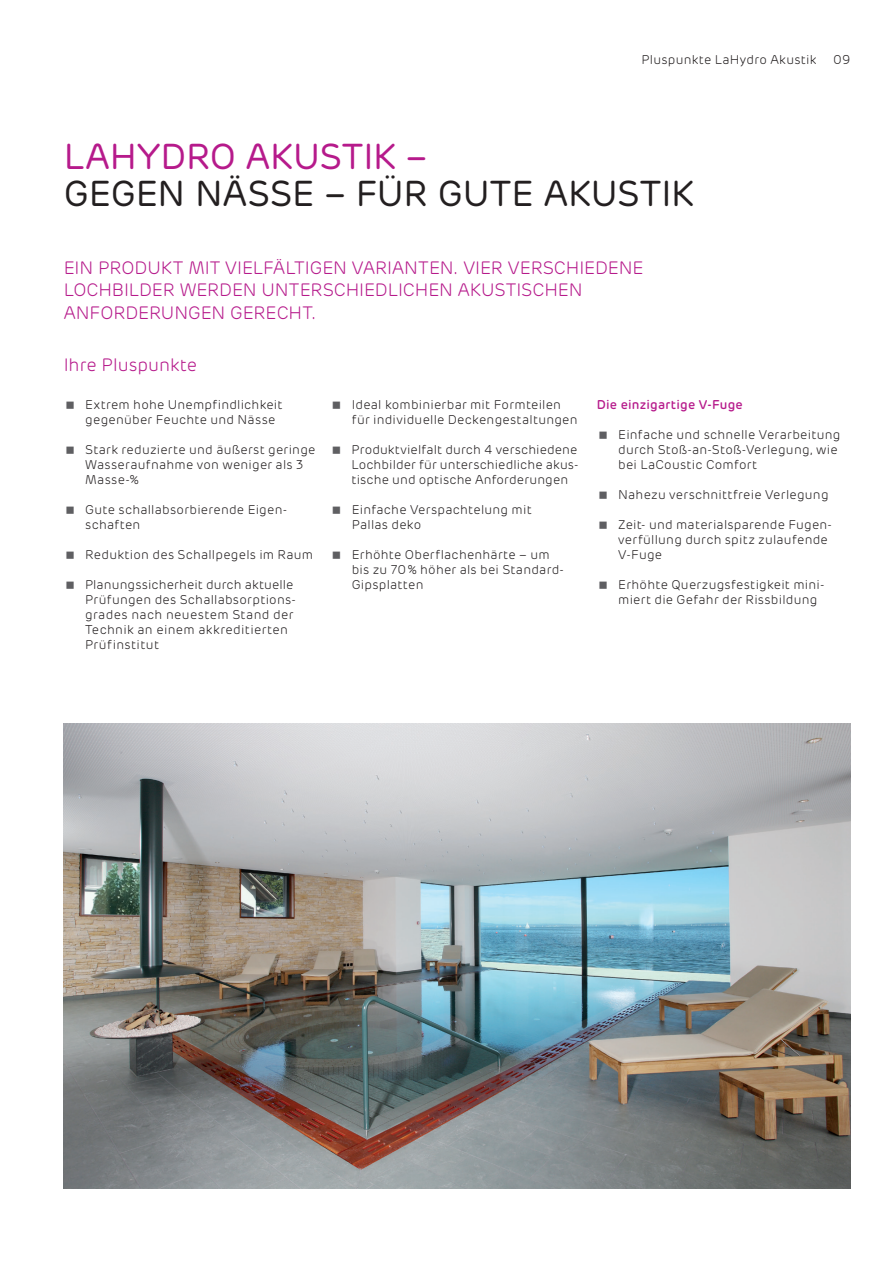
<style>
.page{position:relative;width:893px;height:1263px;background:#fff}
.page>*{position:absolute;margin:0;border:0;box-sizing:border-box;transform-origin:0 0}
.t1{font:36px "Rubrik";letter-spacing:-.005em;color:#231f20}
.t2{font:36px "Rubrik";color:#b61a8b}
.t3{font:300 18px/22.5px "Rubrik";letter-spacing:-.005em;color:#b61a8b}
.t4{font:300 12.75px/15px "Rubrik";letter-spacing:.015em;color:#231f20}
.t5{font:500 12.75px "Rubrik";letter-spacing:.015em;color:#b61a8b}
</style>
<div class="page">
<img style="left:64px;top:724px;width:786px;height:465px">
<p class="t4" style="left:642px;top:52px;width:176px">Pluspunkte LaHydro Akustik</p>
<p class="t4" style="left:833px;top:52px;width:19px">09</p>
<h1 class="t2" style="left:64px;top:135px;width:365px">LAHYDRO AKUSTIK –</h1>
<h1 class="t1" style="left:64px;top:172px;width:632px">GEGEN NÄSSE – FÜR GUTE AKUSTIK</h1>
<h2 class="t3" style="left:64px;top:257px;width:581px">EIN PRODUKT MIT VIELFÄLTIGEN VARIANTEN. VIER VERSCHIEDENE<br>LOCHBILDER WERDEN UNTERSCHIEDLICHEN AKUSTISCHEN<br>ANFORDERUNGEN GERECHT.</h2>
<h2 class="t3" style="left:64px;top:354px;width:135px">Ihre Pluspunkte</h2>
<p class="t4" style="left:85px;top:397px;width:199px">Extrem hohe Unempfindlichkeit gegenüber Feuchte und Nässe</p>
<p class="t4" style="left:85px;top:442px;width:232px">Stark reduzierte und äußerst geringe<br>Wasseraufnahme von weniger als 3<br>Masse-%</p>
<p class="t4" style="left:85px;top:502px;width:203px">Gute schallabsorbierende Eigen&shy;schaften</p>
<p class="t4" style="left:85px;top:547px;width:229px">Reduktion des Schallpegels im Raum</p>
<p class="t4" style="left:85px;top:577px;width:212px">Planungssicherheit durch aktuelle<br>Prüfungen des Schallabsorptions&shy;grades nach neuestem Stand der<br>Technik an einem akkreditierten<br>Prüfinstitut</p>
<p class="t4" style="left:352px;top:397px;width:227px">Ideal kombinierbar mit Formteilen für individuelle Deckengestaltungen</p>
<p class="t4" style="left:352px;top:442px;width:228px;text-align:justify">Produktvielfalt durch 4 verschiedene Lochbilder für unterschiedliche akus&shy;tische und optische Anforderungen</p>
<p class="t4" style="left:352px;top:502px;width:181px">Einfache Verspachtelung mit<br>Pallas deko</p>
<p class="t4" style="left:352px;top:547px;width:214px">Erhöhte Oberflachenhärte – um bis zu 70% höher als bei Standard-<br>Gipsplatten</p>
<p class="t5" style="left:597px;top:397px;width:148px">Die einzigartige V-Fuge</p>
<p class="t4" style="left:618px;top:427px;width:224px">Einfache und schnelle Verarbeitung durch Stoß-an-Stoß-Verlegung, wie bei LaCoustic Comfort</p>
<p class="t4" style="left:618px;top:487px;width:212px">Nahezu verschnittfreie Verlegung</p>
<p class="t4" style="left:618px;top:517px;width:215px">Zeit- und materialsparende Fugen&shy;verfüllung durch spitz zulaufende<br>V-Fuge</p>
<p class="t4" style="left:618px;top:577px;width:208px">Erhöhte Querzugsfestigkeit mini&shy;miert die Gefahr der Rissbildung</p>
</div>
